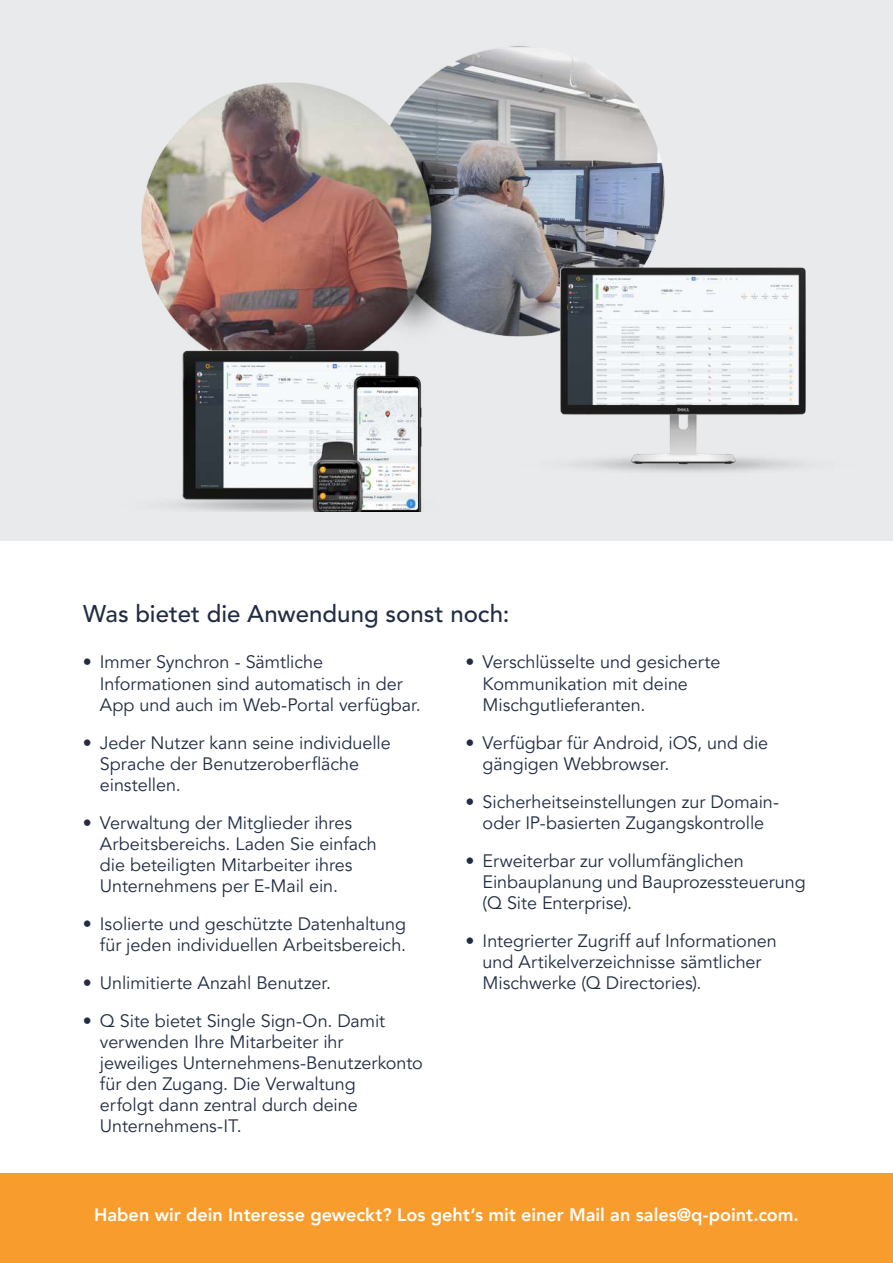
<style>
.page{position:relative;width:893px;height:1263px;background:#fff}
.page>*{position:absolute;margin:0;border:0;box-sizing:border-box;transform-origin:0 0}
.t1{font:500 24px "Avenir LT Pro";color:#222d44}
.t2{font:18px/21px "Avenir LT Pro";letter-spacing:-.005em;color:#222d44}
.t3{font:800 18px "Avenir LT Pro";color:#fff}
</style>
<div class="page">
<div style="left:0;top:0;width:893px;height:541px;background:#e8eaec"></div>
<img style="left:141px;top:46px;width:665px;height:465px">
<div style="left:0;top:1174px;width:893px;height:89px;background:#f89c2d"></div>
<h1 class="t1" style="left:83px;top:599px;width:428px">Was bietet die Anwendung sonst noch:</h1>
<p class="t2" style="left:100px;top:652px;width:322px;text-indent:-17px">• Immer Synchron - Sämtliche<br>Informationen sind automatisch in der<br>App und auch im Web-Portal verfügbar.</p>
<p class="t2" style="left:100px;top:732px;width:292px;text-indent:-17px">• Jeder Nutzer kann seine individuelle<br>Sprache der Benutzeroberfläche einstellen.</p>
<p class="t2" style="left:100px;top:812px;width:278px;text-indent:-17px">• Verwaltung der Mitglieder ihres Arbeitsbereichs. Laden Sie einfach die beteiligten Mitarbeiter ihres Unternehmens per E-Mail ein.</p>
<p class="t2" style="left:83px;top:913px;width:325px;text-align:right">• Isolierte und geschützte Datenhaltung für jeden individuellen Arbeitsbereich.</p>
<p class="t2" style="left:83px;top:972px;width:250px">• Unlimitierte Anzahl Benutzer.</p>
<p class="t2" style="left:100px;top:1010px;width:325px;text-indent:-17px">• Q Site bietet Single Sign-On. Damit verwenden Ihre Mitarbeiter ihr jeweiliges Unternehmens-Benutzerkonto für den Zugang. Die Verwaltung<br>erfolgt dann zentral durch deine<br>Unternehmens-IT.</p>
<p class="t2" style="left:483px;top:652px;width:239px;text-indent:-17px">• Verschlüsselte und gesicherte<br>Kommunikation mit deine<br>Mischgutlieferanten.</p>
<p class="t2" style="left:483px;top:732px;width:287px;text-indent:-17px">• Verfügbar für Android, iOS, und die gängigen Webbrowser.</p>
<p class="t2" style="left:466px;top:791px;width:315px;text-align:center">• Sicherheitseinstellungen zur Domain&shy;oder IP-basierten Zugangskontrolle</p>
<p class="t2" style="left:483px;top:850px;width:325px;text-indent:-17px">• Erweiterbar zur vollumfänglichen<br>Einbauplanung und Bauprozessteuerung (Q Site Enterprise).</p>
<p class="t2" style="left:483px;top:930px;width:296px;text-indent:-17px">• Integrierter Zugriff auf Informationen und Artikelverzeichnisse sämtlicher<br>Mischwerke (Q Directories).</p>
<p class="t3" style="left:94px;top:1204px;width:706px">Haben wir dein Interesse geweckt? Los geht‘s mit einer Mail an sales@q-point.com.</p>
</div>
